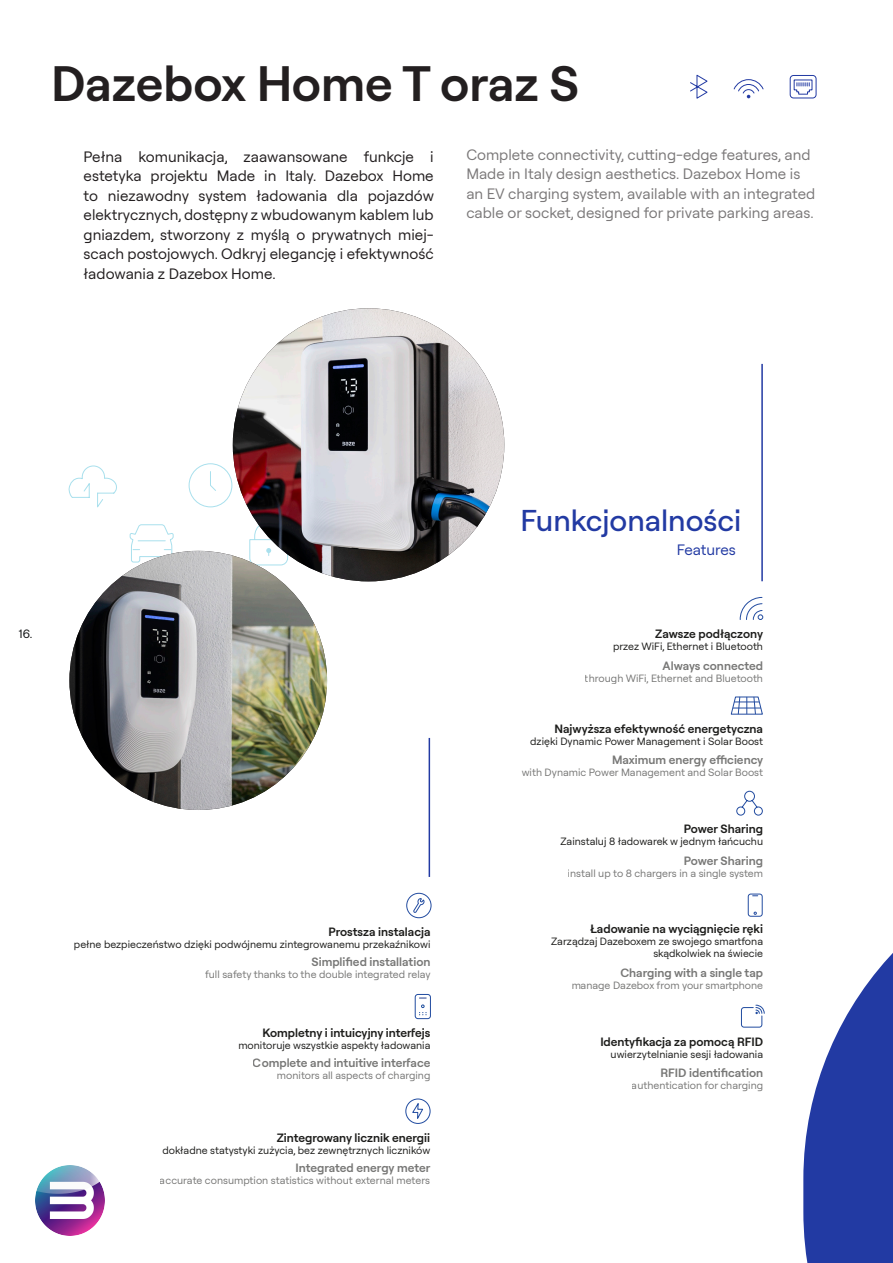
<style>
.page{position:relative;width:893px;height:1263px;background:#fff}
.page>*{position:absolute;margin:0;border:0;box-sizing:border-box;transform-origin:0 0}
.t1{font:600 49.5px "Roobert";color:#231f20}
.t2{font:500 30px "Roobert";color:#223aa3}
.t3{font:15px/19.5px "Roobert";color:#231f20;text-align:justify}
.t4{font:15px "Roobert";color:#223aa3}
.t5{font:600 12px "Roobert";color:#1d1d1b}
.t6{font:12px "Roobert";color:#111314}
.t7{font:10.5px "Roobert";color:#1d1d1b}
</style>
<div class="page">
<svg style="left:803px;top:953px;width:90px;height:310px"></svg>
<svg style="left:129px;top:524px;width:75px;height:27px"></svg>
<svg style="left:69px;top:463px;width:164px;height:45px"></svg>
<svg style="left:690px;top:74px;width:18px;height:25px"></svg>
<svg style="left:793px;top:79px;width:20px;height:16px"></svg>
<div style="left:790px;top:75px;width:26px;height:23px;border:1px solid #223aa3;border-radius:3px"></div>
<svg style="left:733px;top:79px;width:31px;height:19px"></svg>
<svg style="left:739px;top:597px;width:24px;height:23px"></svg>
<svg style="left:730px;top:696px;width:33px;height:19px"></svg>
<svg style="left:736px;top:790px;width:27px;height:26px"></svg>
<div style="left:748px;top:894px;width:15px;height:23px;border:1px solid #234ca0;border-radius:3px"></div>
<svg style="left:406px;top:892px;width:26px;height:26px"></svg>
<div style="left:415px;top:994px;width:16px;height:25px;border:1px solid #214ca0;border-radius:3px"></div>
<svg style="left:419px;top:998px;width:8px;height:17px"></svg>
<svg style="left:741px;top:1004px;width:24px;height:24px"></svg>
<div style="left:405px;top:1098px;width:25px;height:26px;border:1px solid #214ca0;border-radius:50%"></div>
<svg style="left:411px;top:1103px;width:13px;height:18px"></svg>
<hr style="left:761px;top:364px;width:2px;height:217px;background:#223aa3">
<hr style="left:429px;top:738px;width:1px;height:139px;background:#223aa3">
<img style="left:233px;top:308px;width:271px;height:273px">
<img style="left:69px;top:551px;width:258px;height:259px">
<img style="left:35px;top:1166px;width:70px;height:69px">
<p class="t1" style="left:51px;top:48px;width:530px">Dazebox Home T oraz S</p>
<p class="t3" style="left:84px;top:146px;width:352px">Pełna komunikacja, zaawansowane funkcje i estetyka projektu Made in Italy. Dazebox Home to niezawodny system ładowania dla pojazdów elektrycznych, dostępny z wbudowanym kablem lub gniazdem, stworzony z myślą o prywatnych miej&shy;scach postojowych. Odkryj elegancję i efektywność ładowania z Dazebox Home.</p>
<h3 class="t3" style="left:466px;top:144px;width:350px;text-align:left">Complete connectivity, cutting-edge features, and Made in Italy design aesthetics. Dazebox Home is an EV charging system, available with an integrated cable or socket, designed for private parking areas.</h3>
<p class="t6" style="left:19px;top:625px;width:15px">16.</p>
<p class="t2" style="left:520px;top:499px;width:222px">Funkcjonalności</p>
<p class="t4" style="left:677px;top:539px;width:61px">Features</p>
<p class="t5" style="left:655px;top:625px;width:109px">Zawsze podłączony</p>
<p class="t7" style="left:613px;top:639px;width:152px">przez WiFi, Ethernet i Bluetooth</p>
<p class="t5" style="left:663px;top:657px;width:102px">Always connected</p>
<p class="t7" style="left:585px;top:670px;width:180px">through WiFi, Ethernet and Bluetooth</p>
<p class="t5" style="left:555px;top:720px;width:210px">Najwyższa efektywność energetyczna</p>
<p class="t7" style="left:530px;top:733px;width:234px">dzięki Dynamic Power Management i Solar Boost</p>
<p class="t5" style="left:612px;top:751px;width:153px">Maximum energy efficiency</p>
<p class="t7" style="left:522px;top:765px;width:243px">with Dynamic Power Management and Solar Boost</p>
<p class="t5" style="left:684px;top:820px;width:81px">Power Sharing</p>
<p class="t7" style="left:561px;top:834px;width:204px">Zainstaluj 8 ładowarek w jednym łańcuchu</p>
<p class="t5" style="left:329px;top:923px;width:103px">Prostsza instalacja</p>
<p class="t7" style="left:74px;top:937px;width:358px">pełne bezpieczeństwo dzięki podwójnemu zintegrowanemu przekaźnikowi</p>
<p class="t5" style="left:312px;top:953px;width:120px">Simplified installation</p>
<p class="t7" style="left:205px;top:967px;width:227px">full safety thanks to the double integrated relay</p>
<p class="t5" style="left:684px;top:852px;width:81px">Power Sharing</p>
<p class="t7" style="left:568px;top:865px;width:197px">install up to 8 chargers in a single system</p>
<p class="t5" style="left:590px;top:920px;width:174px">Ładowanie na wyciągnięcie ręki</p>
<p class="t7" style="left:551px;top:933px;width:213px">Zarządzaj Dazeboxem ze swojego smartfona</p>
<p class="t7" style="left:653px;top:945px;width:111px">skądkolwiek na świecie</p>
<p class="t5" style="left:620px;top:964px;width:144px">Charging with a single tap</p>
<p class="t7" style="left:571px;top:977px;width:193px">manage Dazebox from your smartphone</p>
<p class="t5" style="left:263px;top:1024px;width:169px">Kompletny i intuicyjny interfejs</p>
<p class="t7" style="left:238px;top:1038px;width:194px">monitoruje wszystkie aspekty ładowania</p>
<p class="t5" style="left:600px;top:1033px;width:164px">Identyfikacja za pomocą RFID</p>
<p class="t7" style="left:611px;top:1046px;width:154px">uwierzytelnianie sesji ładowania</p>
<p class="t5" style="left:253px;top:1054px;width:179px">Complete and intuitive interface</p>
<p class="t7" style="left:277px;top:1068px;width:155px">monitors all aspects of charging</p>
<p class="t5" style="left:660px;top:1064px;width:104px">RFID identification</p>
<p class="t7" style="left:632px;top:1078px;width:133px">authentication for charging</p>
<p class="t5" style="left:277px;top:1129px;width:155px">Zintegrowany licznik energii</p>
<p class="t7" style="left:162px;top:1143px;width:269px">dokładne statystyki zużycia, bez zewnętrznych liczników</p>
<p class="t5" style="left:296px;top:1159px;width:136px">Integrated energy meter</p>
<p class="t7" style="left:160px;top:1173px;width:272px">accurate consumption statistics without external meters</p>
</div>
